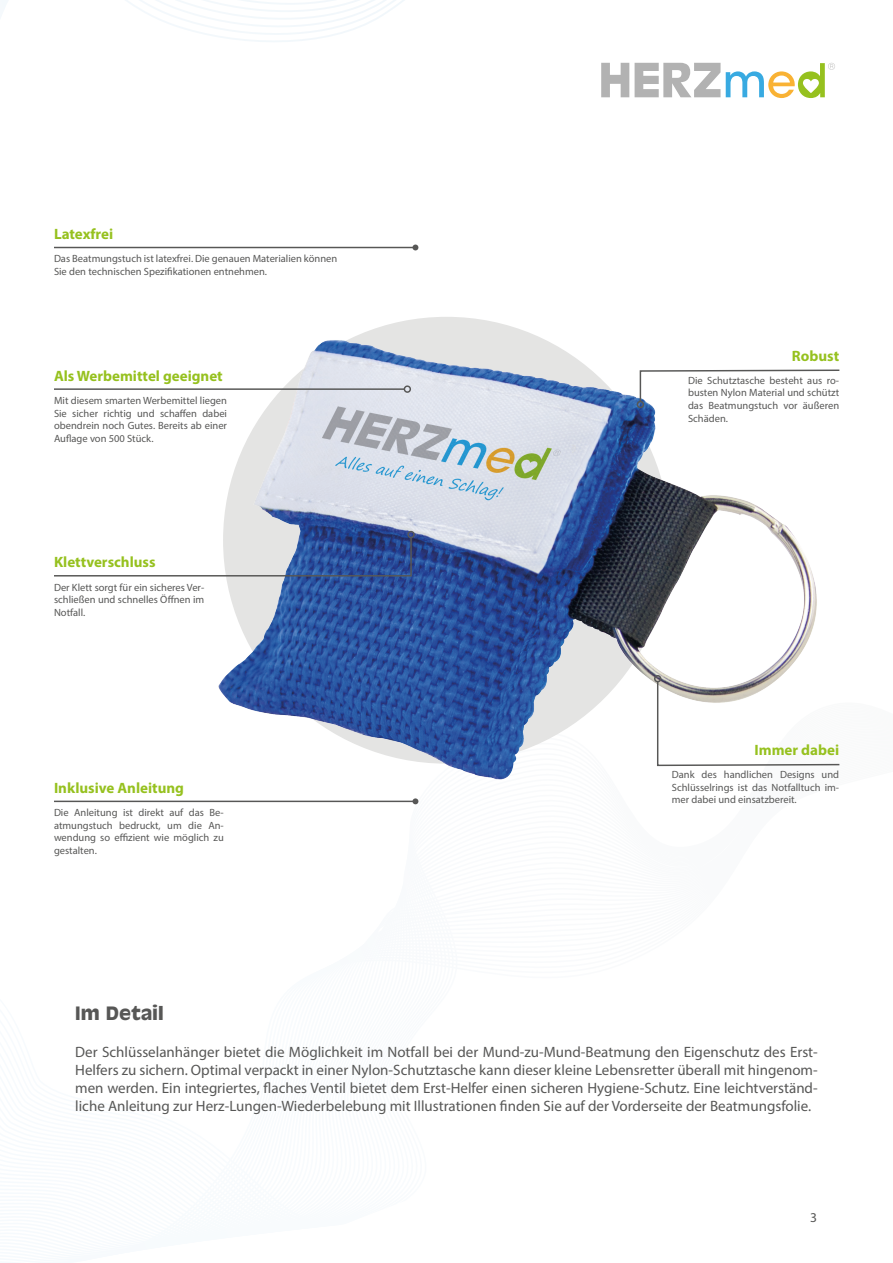
<style>
.page{position:relative;width:893px;height:1263px;background:#fff}
.page>*{position:absolute;margin:0;border:0;box-sizing:border-box;transform-origin:0 0}
.t1{font:700 18px "Antique Olive";color:#575756}
.t2{font:15px/18px "Myriad Pro";color:#575756;text-align:justify}
.t3{font:700 15px "Myriad Pro";color:#96c11f}
.t4{font:13.5px "Myriad Pro";color:#575756}
.t5{font:10.5px/12.6px "Myriad Pro";color:#575756;text-align:justify}
</style>
<div class="page">
<svg style="left:1px;top:0;width:831px;height:322px"></svg>
<svg style="left:601px;top:63px;width:28px;height:34px"></svg>
<svg style="left:635px;top:63px;width:85px;height:34px"></svg>
<svg style="left:726px;top:63px;width:109px;height:35px"></svg>
<img style="left:218px;top:322px;width:599px;height:458px">
<svg style="left:639px;top:369px;width:201px;height:34px"></svg>
<div style="left:637px;top:401px;width:7px;height:7px;border:1px solid #575756;border-radius:50%"></div>
<svg style="left:656px;top:680px;width:184px;height:87px"></svg>
<div style="left:654px;top:675px;width:7px;height:7px;border:1px solid #575756;border-radius:50%"></div>
<hr style="left:54px;top:801px;width:361px;height:1px;background:#575756">
<svg style="left:412px;top:798px;width:6px;height:6px"></svg>
<hr style="left:54px;top:247px;width:361px;height:1px;background:#575756">
<svg style="left:412px;top:245px;width:6px;height:5px"></svg>
<svg style="left:54px;top:536px;width:359px;height:41px"></svg>
<div style="left:407px;top:531px;width:8px;height:7px;border:1px solid #575756;border-radius:50%"></div>
<hr style="left:54px;top:388px;width:350px;height:2px;background:#575756">
<div style="left:404px;top:385px;width:7px;height:8px;border:1px solid #575756;border-radius:50%"></div>
<p class="t3" style="left:54px;top:224px;width:61px">Latexfrei</p>
<p class="t5" style="left:54px;top:252px;width:285px">Das Beatmungstuch ist latexfrei. Die genauen Materialien können<br>Sie den technischen Spezifikationen entnehmen.</p>
<p class="t3" style="left:54px;top:366px;width:170px">Als Werbemittel geeignet</p>
<p class="t5" style="left:54px;top:394px;width:175px">Mit diesem smarten Werbemittel liegen Sie sicher richtig und schaffen dabei obendrein noch Gutes. Bereits ab einer Auflage von 500 Stück.</p>
<p class="t3" style="left:54px;top:553px;width:103px">Klettverschluss</p>
<p class="t5" style="left:54px;top:581px;width:152px">Der Klett sorgt für ein sicheres Ver&shy;schließen und schnelles Öffnen im Notfall.</p>
<p class="t3" style="left:54px;top:778px;width:132px">Inklusive Anleitung</p>
<p class="t5" style="left:54px;top:806px;width:171px">Die Anleitung ist direkt auf das Be&shy;atmungstuch bedruckt, um die An&shy;wendung so effizient wie möglich zu gestalten.</p>
<p class="t3" style="left:792px;top:346px;width:49px">Robust</p>
<p class="t5" style="left:688px;top:374px;width:153px">Die Schutztasche besteht aus ro&shy;busten Nylon Material und schützt das Beatmungstuch vor äußeren Schäden.</p>
<p class="t3" style="left:754px;top:740px;width:86px">Immer dabei</p>
<p class="t5" style="left:672px;top:768px;width:169px">Dank des handlichen Designs und Schlüsselrings ist das Notfalltuch im&shy;mer dabei und einsatzbereit.</p>
<p class="t1" style="left:75px;top:1001px;width:90px">Im Detail</p>
<p class="t2" style="left:75px;top:1043px;width:744px">Der Schlüsselanhänger bietet die Möglichkeit im Notfall bei der Mund-zu-Mund-Beatmung den Eigenschutz des Erst-Helfers zu sichern. Optimal verpackt in einer Nylon-Schutztasche kann dieser kleine Lebensretter überall mit hingenom&shy;men werden. Ein integriertes, flaches Ventil bietet dem Erst-Helfer einen sicheren Hygiene-Schutz. Eine leichtverständ&shy;liche Anleitung zur Herz-Lungen-Wiederbelebung mit Illustrationen finden Sie auf der Vorderseite der Beatmungsfolie.</p>
<p class="t4" style="left:810px;top:1209px;width:8px">3</p>
</div>
